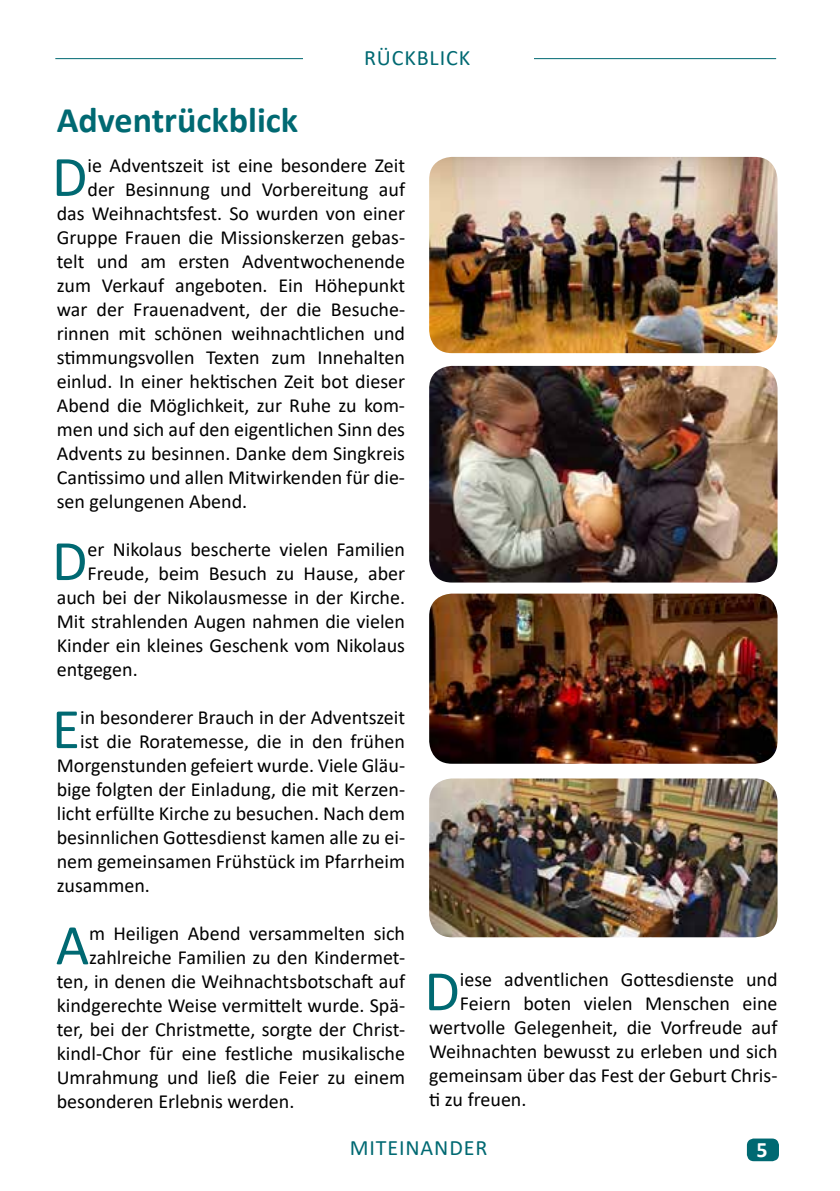
<style>
.page{position:relative;width:840px;height:1191px;background:#fff}
.page>*{position:absolute;margin:0;border:0;box-sizing:border-box;transform-origin:0 0}
.t1{font:57.8px "Calibri";color:#006972}
.t2{font:700 36px "Calibri";color:#006972}
.t3{font:22px "Calibri";letter-spacing:.04em;color:#006972}
.t4{font:700 22px "Calibri";color:#fff}
.t5{font:20px "Calibri";color:#000}
</style>
<div class="page">
<img style="left:429px;top:778px;width:348px;height:159px">
<img style="left:429px;top:593px;width:348px;height:170px">
<img style="left:429px;top:366px;width:348px;height:216px">
<img style="left:429px;top:157px;width:348px;height:196px">
<hr style="left:55px;top:58px;width:720px;height:1px;background:#006972">
<div style="left:303px;top:38px;width:230px;height:29px;background:#fff"></div>
<div style="left:746px;top:1138px;width:32px;height:23px;background:#006972;border-radius:7px"></div>
<p class="t3" style="left:364px;top:42px;width:108px">RÜCKBLICK</p>
<h2 class="t2" style="left:57px;top:94px;width:243px">Adventrückblick</h2>
<h1 class="t1" style="left:52px;top:137px;width:37px">D</h1>
<p class="t5" style="left:87px;top:151px;width:319px">ie Adventszeit ist eine besondere Zeit</p>
<p class="t5" style="left:87px;top:175px;width:319px">der Besinnung und Vorbereitung auf</p>
<p class="t5" style="left:57px;top:199px;width:349px">das Weihnachtsfest. So wurden von einer</p>
<p class="t5" style="left:57px;top:223px;width:349px">Gruppe Frauen die Missionskerzen gebas-</p>
<p class="t5" style="left:57px;top:247px;width:350px">telt und am ersten Adventwochenende</p>
<p class="t5" style="left:57px;top:271px;width:349px">zum Verkauf angeboten. Ein Höhepunkt</p>
<p class="t5" style="left:57px;top:295px;width:349px">war der Frauenadvent, der die Besuche-</p>
<p class="t5" style="left:57px;top:319px;width:349px">rinnen mit schönen weihnachtlichen und</p>
<p class="t5" style="left:57px;top:343px;width:349px">stimmungsvollen Texten zum Innehalten</p>
<p class="t5" style="left:57px;top:367px;width:350px">einlud. In einer hektischen Zeit bot dieser</p>
<p class="t5" style="left:57px;top:391px;width:349px">Abend die Möglichkeit, zur Ruhe zu kom-</p>
<p class="t5" style="left:57px;top:415px;width:349px">men und sich auf den eigentlichen Sinn des</p>
<p class="t5" style="left:57px;top:439px;width:349px">Advents zu besinnen. Danke dem Singkreis</p>
<p class="t5" style="left:57px;top:463px;width:349px">Cantissimo und allen Mitwirkenden für die-</p>
<p class="t5" style="left:57px;top:487px;width:192px">sen gelungenen Abend.</p>
<h1 class="t1" style="left:52px;top:521px;width:37px">D</h1>
<p class="t5" style="left:87px;top:535px;width:319px">er Nikolaus bescherte vielen Familien</p>
<p class="t5" style="left:87px;top:559px;width:319px">Freude, beim Besuch zu Hause, aber</p>
<p class="t5" style="left:57px;top:583px;width:350px">auch bei der Nikolausmesse in der Kirche.</p>
<p class="t5" style="left:57px;top:607px;width:350px">Mit strahlenden Augen nahmen die vielen</p>
<p class="t5" style="left:57px;top:631px;width:349px">Kinder ein kleines Geschenk vom Nikolaus</p>
<p class="t5" style="left:57px;top:655px;width:82px">entgegen.</p>
<h1 class="t1" style="left:52px;top:689px;width:30px">E</h1>
<p class="t5" style="left:80px;top:703px;width:326px">in besonderer Brauch in der Adventszeit</p>
<p class="t5" style="left:80px;top:727px;width:326px">ist die Roratemesse, die in den frühen</p>
<p class="t5" style="left:57px;top:751px;width:349px">Morgenstunden gefeiert wurde. Viele Gläu-</p>
<p class="t5" style="left:57px;top:775px;width:350px">bige folgten der Einladung, die mit Kerzen-</p>
<p class="t5" style="left:57px;top:799px;width:350px">licht erfüllte Kirche zu besuchen. Nach dem</p>
<p class="t5" style="left:57px;top:823px;width:349px">besinnlichen Gottesdienst kamen alle zu ei-</p>
<p class="t5" style="left:57px;top:847px;width:350px">nem gemeinsamen Frühstück im Pfarrheim</p>
<p class="t5" style="left:57px;top:871px;width:95px">zusammen.</p>
<h1 class="t1" style="left:56px;top:905px;width:35px">A</h1>
<p class="t5" style="left:89px;top:919px;width:317px">m Heiligen Abend versammelten sich</p>
<p class="t5" style="left:89px;top:943px;width:317px">zahlreiche Familien zu den Kindermet-</p>
<p class="t5" style="left:57px;top:967px;width:349px">ten, in denen die Weihnachtsbotschaft auf</p>
<p class="t5" style="left:57px;top:991px;width:349px">kindgerechte Weise vermittelt wurde. Spä-</p>
<p class="t5" style="left:57px;top:1015px;width:349px">ter, bei der Christmette, sorgte der Christ-</p>
<p class="t5" style="left:57px;top:1039px;width:349px">kindl-Chor für eine festliche musikalische</p>
<p class="t5" style="left:57px;top:1063px;width:350px">Umrahmung und ließ die Feier zu einem</p>
<p class="t5" style="left:57px;top:1087px;width:239px">besonderen Erlebnis werden.</p>
<h1 class="t1" style="left:424px;top:951px;width:37px">D</h1>
<p class="t5" style="left:459px;top:965px;width:319px">iese adventlichen Gottesdienste und</p>
<p class="t5" style="left:459px;top:989px;width:319px">Feiern boten vielen Menschen eine</p>
<p class="t5" style="left:429px;top:1013px;width:349px">wertvolle Gelegenheit, die Vorfreude auf</p>
<p class="t5" style="left:429px;top:1037px;width:349px">Weihnachten bewusst zu erleben und sich</p>
<p class="t5" style="left:429px;top:1061px;width:349px">gemeinsam über das Fest der Geburt Chris-</p>
<p class="t5" style="left:429px;top:1085px;width:99px">ti zu freuen.</p>
<p class="t3" style="left:349px;top:1132px;width:139px">MITEINANDER</p>
<p class="t4" style="left:756px;top:1134px;width:13px">5</p>
</div>
